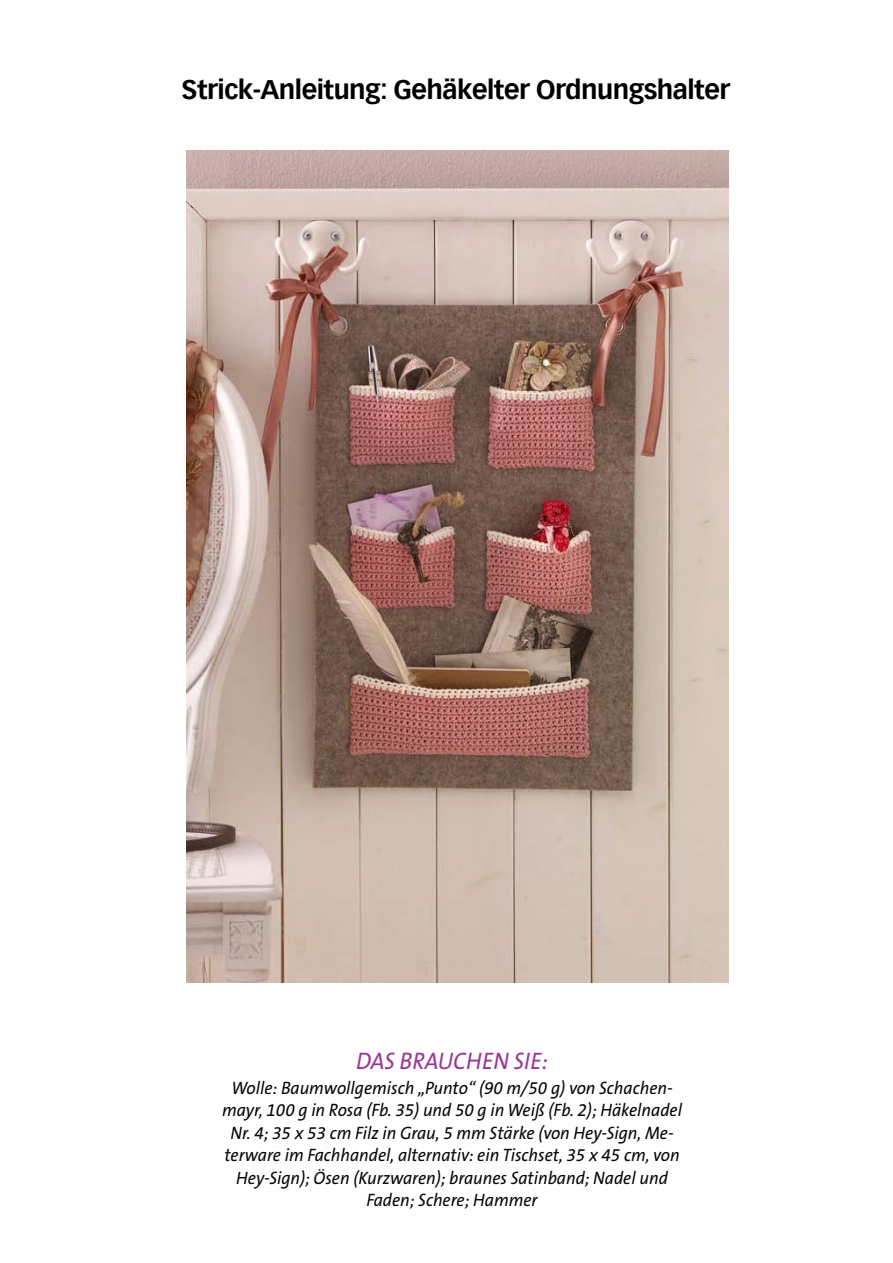
<style>
.page{position:relative;width:893px;height:1263px;background:#fff}
.page>*{position:absolute;margin:0;border:0;box-sizing:border-box;transform-origin:0 0}
.t1{font:700 26.25px "Vectora Com";letter-spacing:-.02em;color:#000}
.BU_schmal{font:italic 24px "The Sans B5 Plain";color:#9b3694;scale:.95 1}
.BU_schmal-2{font:italic 18px/22.5px "The Sans B5 Plain";color:#060607;text-align:center;scale:.95 1}
</style>
<div class="page">
<img style="left:186px;top:150px;width:543px;height:832px">
<p class="t1" style="left:182px;top:74px;width:550px">Strick-Anleitung: Gehäkelter Ordnungshalter</p>
<p class="BU_schmal" style="left:356px;top:1048px;width:203px">DAS BRAUCHEN SIE:</p>
<p class="BU_schmal-2" style="left:222px;top:1077px;width:486px">Wolle: Baumwollgemisch „Punto“ (90 m/50 g) von Schachen&shy;mayr, 100 g in Rosa (Fb. 35) und 50 g in Weiß (Fb. 2); Häkelnadel Nr. 4; 35 x 53 cm Filz in Grau, 5 mm Stärke (von Hey-Sign, Me&shy;terware im Fachhandel, alternativ: ein Tischset, 35 x 45 cm, von Hey-Sign); Ösen (Kurzwaren); braunes Satinband; Nadel und Faden; Schere; Hammer</p>
</div>
